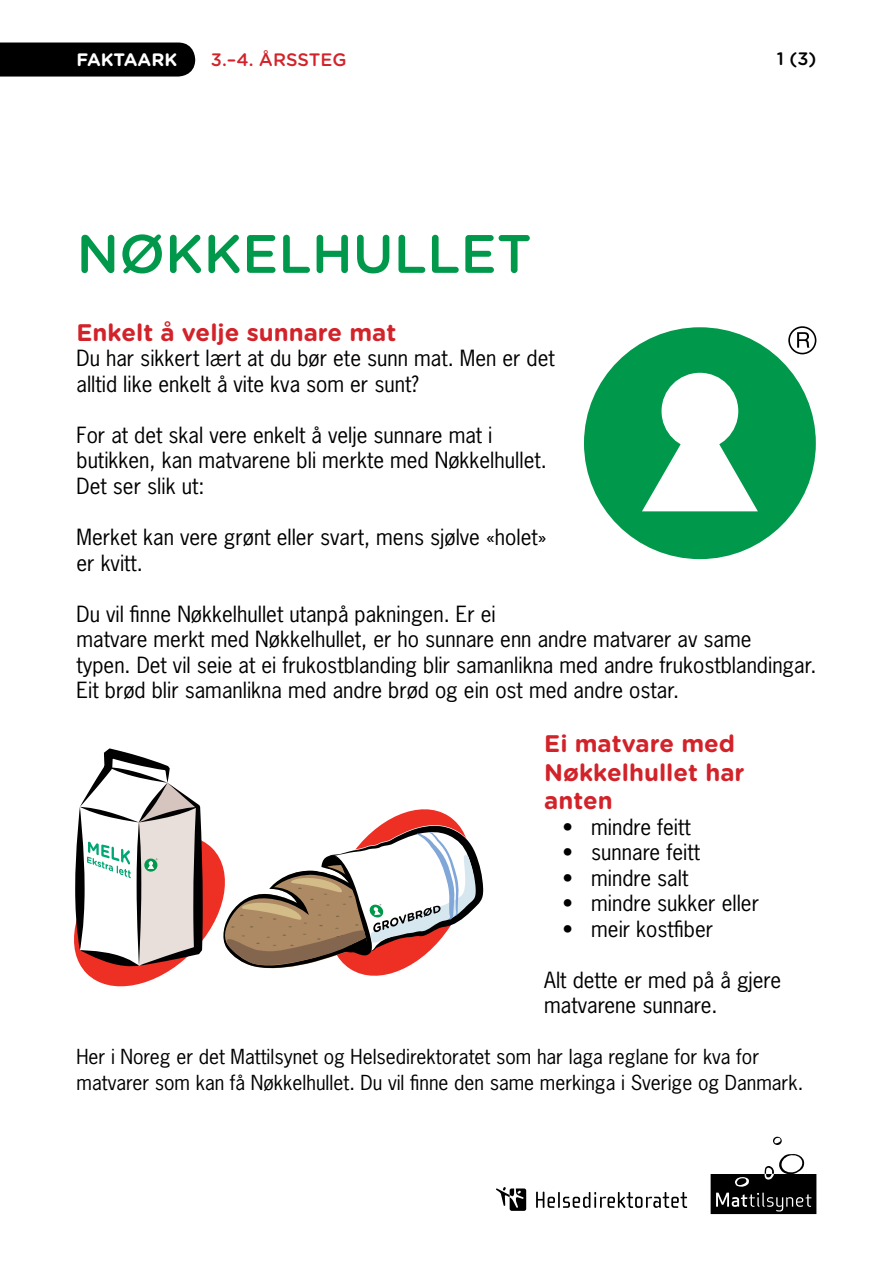
<style>
.page{position:relative;width:893px;height:1263px;background:#fff}
.page>*{position:absolute;margin:0;border:0;box-sizing:border-box;transform-origin:0 0}
.t1{font:500 54px "Gotham Rounded";color:#00984a}
.t2{font:700 24px/28.5px "Gotham Rounded";color:#d2232a}
.t3{font:21px/25.5px "News Gothic";color:#000}
.t4{font:19.5px/25.5px "News Gothic";color:#000}
.t5{font:500 18px "Gotham Rounded";color:#d2232a}
.t6{font:700 18px "Gotham Rounded";letter-spacing:-.005em;color:#fff}
.t7{font:500 18px "Gotham Rounded";color:#000}
</style>
<div class="page">
<svg style="left:773px;top:1137px;width:9px;height:8px"></svg>
<svg style="left:711px;top:1154px;width:105px;height:60px"></svg>
<div style="left:0;top:43px;width:195px;height:34px;background:#000"></div>
<svg style="left:496px;top:1187px;width:30px;height:24px"></svg>
<svg style="left:536px;top:1191px;width:151px;height:17px"></svg>
<div style="left:584px;top:327px;width:232px;height:232px;background:#00984a;border-radius:50%"></div>
<div style="left:661px;top:373px;width:77px;height:76px;background:#fff;border-radius:50%"></div>
<svg style="left:642px;top:443px;width:116px;height:68px"></svg>
<svg style="left:788px;top:326px;width:28px;height:28px"></svg>
<svg style="left:74px;top:748px;width:410px;height:239px"></svg>
<p class="t6" style="left:77px;top:46px;width:102px">FAKTAARK</p>
<p class="t5" style="left:211px;top:46px;width:137px">3.–4. ÅRSSTEG</p>
<p class="t7" style="left:777px;top:46px;width:41px">1 (3)</p>
<h1 class="t1" style="left:77px;top:215px;width:457px">NØKKELHULLET</h1>
<p class="t2" style="left:77px;top:317px;width:321px">Enkelt å velje sunnare mat</p>
<p class="t3" style="left:77px;top:345px;width:480px">Du har sikkert lært at du bør ete sunn mat. Men er det alltid like enkelt å vite kva som er sunt?</p>
<p class="t3" style="left:77px;top:422px;width:472px">For at det skal vere enkelt å velje sunnare mat i butikken, kan matvarene bli merkte med Nøkkelhullet.<br>Det ser slik ut:</p>
<p class="t3" style="left:77px;top:524px;width:472px">Merket kan vere grønt eller svart, mens sjølve «holet» er kvitt.</p>
<p class="t3" style="left:77px;top:600px;width:741px">Du vil finne Nøkkelhullet utanpå pakningen. Er ei<br>matvare merkt med Nøkkelhullet, er ho sunnare enn andre matvarer av same<br>typen. Det vil seie at ei frukostblanding blir samanlikna med andre frukostblandingar.<br>Eit brød blir samanlikna med andre brød og ein ost med andre ostar.</p>
<p class="t2" style="left:544px;top:728px;width:202px">Ei matvare med<br>Nøkkelhullet har anten</p>
<p class="t3" style="left:563px;top:813px;width:130px">• mindre feitt</p>
<p class="t3" style="left:563px;top:839px;width:139px">• sunnare feitt</p>
<p class="t3" style="left:563px;top:864px;width:127px">• mindre salt</p>
<p class="t3" style="left:563px;top:890px;width:198px">• mindre sukker eller</p>
<p class="t3" style="left:563px;top:915px;width:152px">• meir kostfiber</p>
<p class="t3" style="left:544px;top:966px;width:238px">Alt dette er med på å gjere matvarene sunnare.</p>
<p class="t4" style="left:77px;top:1043px;width:728px">Her i Noreg er det Mattilsynet og Helsedirektoratet som har laga reglane for kva for matvarer som kan få Nøkkelhullet. Du vil finne den same merkinga i Sverige og Danmark.</p>
</div>
